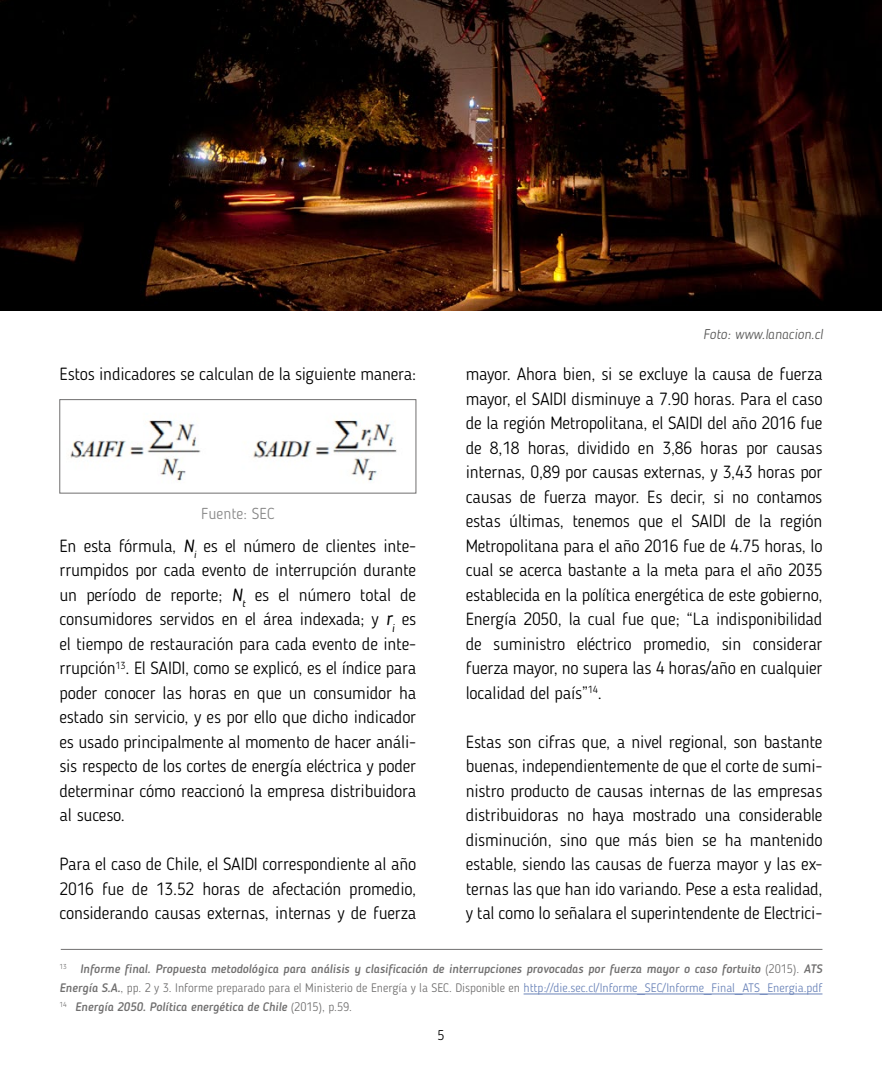
<style>
.page{position:relative;width:882px;height:1071px;background:#fff}
.page>*{position:absolute;margin:0;border:0;box-sizing:border-box;transform-origin:0 0}
.t1{font:300 17.5px/24.5px "Blogger Sans";letter-spacing:-.01em;color:#000;text-align:justify}
.t2{font:300 15.75px "Blogger Sans";color:#878787}
.t3{font:italic 300 14px "Blogger Sans";color:#575756}
.t4{font:300 14px "Blogger Sans";color:#000}
.t5{font:italic 500 12.25px/19.2px "Blogger Sans";color:#706f6f;text-align:justify}
.s1{font-weight:400;font-style:italic}
.s2{font-weight:400;font-style:italic;font-size:19.25px}
.s3{font-weight:300;font-style:normal}
.s4{font-weight:300;font-style:normal;color:#6b84b9}
</style>
<div class="page">
<img style="left:0;top:0;width:882px;height:311px">
<img style="left:70px;top:420px;width:327px;height:61px">
<div style="left:60px;top:399px;width:356px;height:94px;border:1px solid #706f6f"></div>
<hr style="left:61px;top:949px;width:761px;height:1px;background:#706f6f">
<hr style="left:524px;top:994px;width:298px;height:1px;background:#6b84b9">
<p class="t1" style="left:60px;top:362px;width:358px">Estos indicadores se calculan de la siguiente manera:</p>
<p class="t2" style="left:201px;top:504px;width:75px">Fuente: SEC</p>
<p class="t1" style="left:60px;top:533px;width:358px">En esta fórmula, <span class="s1">N</span><sub>i</sub> es el número de clientes inte&shy;rrumpidos por cada evento de interrupción durante un período de reporte; <span class="s1">N</span><sub>t</sub> es el número total de consumidores servidos en el área indexada; y <span class="s2">r</span><sub>i</sub> es el tiempo de restauración para cada evento de inte&shy;rrupción<sup>13</sup>. El SAIDI, como se explicó, es el índice para poder conocer las horas en que un consumidor ha estado sin servicio, y es por ello que dicho indicador es usado principalmente al momento de hacer análi&shy;sis respecto de los cortes de energía eléctrica y poder determinar cómo reaccionó la empresa distribuidora al suceso.</p>
<p class="t1" style="left:60px;top:852px;width:358px">Para el caso de Chile, el SAIDI correspondiente al año 2016 fue de 13.52 horas de afectación promedio, considerando causas externas, internas y de fuerza</p>
<p class="t3" style="left:703px;top:326px;width:121px">Foto: www.lanacion.cl</p>
<p class="t1" style="left:466px;top:362px;width:358px">mayor. Ahora bien, si se excluye la causa de fuerza mayor, el SAIDI disminuye a 7.90 horas. Para el caso de la región Metropolitana, el SAIDI del año 2016 fue de 8,18 horas, dividido en 3,86 horas por causas internas, 0,89 por causas externas, y 3,43 horas por causas de fuerza mayor. Es decir, si no contamos estas últimas, tenemos que el SAIDI de la región Metropolitana para el año 2016 fue de 4.75 horas, lo cual se acerca bastante a la meta para el año 2035 establecida en la política energética de este gobierno, Energía 2050, la cual fue que; “La indisponibilidad de suministro eléctrico promedio, sin considerar fuerza mayor, no supera las 4 horas/año en cualquier localidad del país”<sup>14</sup>.</p>
<p class="t1" style="left:466px;top:729px;width:358px">Estas son cifras que, a nivel regional, son bastante buenas, independientemente de que el corte de sumi&shy;nistro producto de causas internas de las empresas distribuidoras no haya mostrado una considerable disminución, sino que más bien se ha mantenido estable, siendo las causas de fuerza mayor y las ex&shy;ternas las que han ido variando. Pese a esta realidad, y tal como lo señalara el superintendente de Electrici-</p>
<p class="t5" style="left:60px;top:959px;width:764px"><sup>13</sup> Informe final. Propuesta metodológica para análisis y clasificación de interrupciones provocadas por fuerza mayor o caso fortuito <span class="s3">(2015).</span> ATS Energía S.A.<span class="s3">, pp. 2 y 3. Informe preparado para el Ministerio de Energía y la SEC. Disponible en</span> <span class="s4">http://die.sec.cl/Informe_SEC/Informe_Final_ATS_Energia.pdf </span><sup>14</sup> Energía 2050. Política energética de Chile <span class="s3">(2015), p.59.</span></p>
<p class="t4" style="left:438px;top:1027px;width:8px">5</p>
</div>
